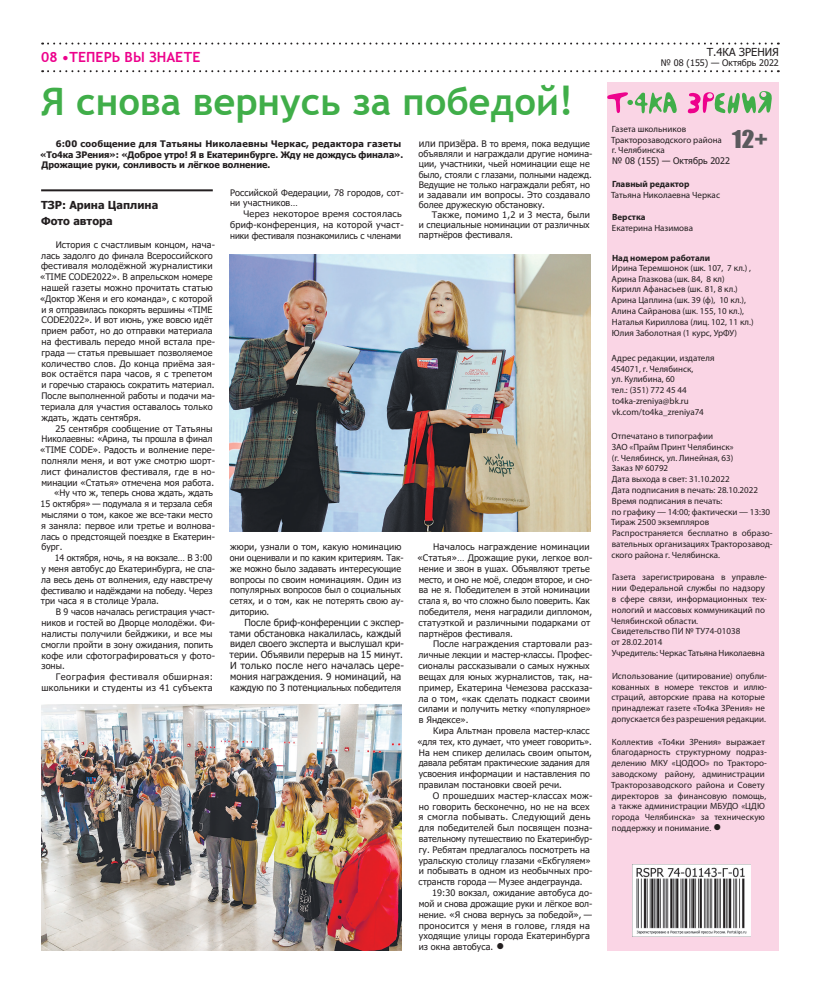
<style>
.page{position:relative;width:820px;height:993px;background:#fff}
.page>*{position:absolute;margin:0;border:0;box-sizing:border-box;transform-origin:0 0}
.t1{font:700 38px "Trebuchet MS";color:#40ae49}
.t2{font:22.6px "Impact";color:#5a5a5d;scale:1.11 1}
.t3{font:700 14px "Trebuchet MS";color:#ed028c}
.t4{font:700 11px/15.8px "Tahoma";color:#231f20}
.t5{font:11px "Tahoma";color:#231f20}
.t6{font:9.7px/10.8px "Tahoma";letter-spacing:.005em;color:#231f20}
.t7{font:9px/10.8px "Tahoma";letter-spacing:.005em;color:#231f20}
.t8{font:9px/10.8px "Myriad Pro";color:#231f20}
.t9{font:700 9px/10.8px "Tahoma";color:#231f20}
.t10{font:9px/10.8px "Tahoma";letter-spacing:.025em;color:#231f20}
.t11{font:700 9px "Myriad Pro";color:#231f20}
.t12{font:9px "Tahoma";letter-spacing:.05em;color:#231f20}
.s1{font-size:40px}
.s2{font-size:9.7px}
.s3{font-size:10px}
.s4{font-size:14px}
.s5{font-family:"Tahoma";font-size:14px}
</style>
<div class="page">
<svg style="left:42px;top:70px;width:729px;height:2px"></svg>
<svg style="left:42px;top:43px;width:729px;height:2px"></svg>
<div style="left:607px;top:81px;width:171px;height:869px;background:#fad5e5"></div>
<svg style="left:607px;top:92px;width:70px;height:22px"></svg>
<svg style="left:687px;top:91px;width:85px;height:23px"></svg>
<img style="left:632px;top:864px;width:117px;height:72px">
<hr style="left:41px;top:189px;width:172px;height:2px;background:#231f20">
<img style="left:230px;top:254px;width:360px;height:277px">
<img style="left:41px;top:704px;width:360px;height:246px">
<h3 class="t3" style="left:41px;top:48px;width:161px">08 •ТЕПЕРЬ ВЫ ЗНАЕТЕ</h3>
<h1 class="t1" style="left:40px;top:78px;width:534px">Я снова вернусь за победой<span class="s1">!</span></h1>
<p class="t9" style="left:40px;top:138px;width:364px;text-indent:15px">6:00 сообщение для Татьяны Николаевны Черкас, редактора газеты «То4ка ЗРения»: «Доброе утро! Я в Екатеринбурге. Жду не дождусь финала».<br>Дрожащие руки, сонливость и лёгкое волнение.</p>
<p class="t4" style="left:41px;top:197px;width:119px">ТЗР: Арина Цаплина<br>Фото автора</p>
<p class="t7" style="left:40px;top:239px;width:176px;text-indent:16px">История с счастливым концом, нача&shy;лась задолго до финала Всероссийского фестиваля молодёжной журналистики «TIME CODE2022». В апрельском номере нашей газеты можно прочитать статью «Доктор Женя и его команда», с которой и я отправилась покорять вершины «TIME CODE2022». И вот июнь, уже вовсю идёт прием работ, но до отправки материала на фестиваль передо мной встала пре&shy;града — статья превышает позволяемое количество слов. До конца приёма зая&shy;вок остаётся пара часов, я с трепетом и горечью стараюсь сократить материал.<br>После выполненной работы и подачи ма&shy;териала для участия оставалось только ждать, ждать сентября.</p>
<p class="t7" style="left:55px;top:423px;width:159px">25 сентября сообщение от Татьяны</p>
<p class="t7" style="left:42px;top:434px;width:172px">Николаевны: «Арина, ты прошла в финал</p>
<p class="t7" style="left:40px;top:445px;width:176px">«TIME CODE». Радость и волнение пере-</p>
<p class="t7" style="left:41px;top:455px;width:174px">полняли меня, и вот уже смотрю шорт-</p>
<p class="t10" style="left:41px;top:466px;width:175px">лист финалистов фестиваля, где в но-</p>
<p class="t7" style="left:41px;top:477px;width:174px">минации «Статья» отмечена моя работа.</p>
<p class="t7" style="left:54px;top:488px;width:160px">«Ну что ж, теперь снова ждать, ждать</p>
<p class="t7" style="left:41px;top:499px;width:173px">15 октября» — подумала я и терзала себя</p>
<p class="t7" style="left:41px;top:509px;width:173px">мыслями о том, какое же все-таки место</p>
<p class="t7" style="left:41px;top:520px;width:175px">я заняла: первое или третье и волнова-</p>
<p class="t7" style="left:41px;top:531px;width:175px">лась о предстоящей поездке в Екатерин-</p>
<p class="t7" style="left:41px;top:542px;width:23px">бург.</p>
<p class="t7" style="left:55px;top:553px;width:159px">14 октября, ночь, я на вокзале… В 3:00</p>
<p class="t7" style="left:41px;top:563px;width:175px">у меня автобус до Екатеринбурга, не спа-</p>
<p class="t7" style="left:41px;top:574px;width:173px">ла весь день от волнения, еду навстречу</p>
<p class="t7" style="left:41px;top:585px;width:173px">фестивалю и надёждами на победу. Через</p>
<p class="t7" style="left:41px;top:596px;width:119px">три часа я в столице Урала.</p>
<p class="t7" style="left:56px;top:607px;width:161px">В 9 часов началась регистрация участ-</p>
<p class="t7" style="left:41px;top:617px;width:175px">ников и гостей во Дворце молодёжи. Фи-</p>
<p class="t7" style="left:41px;top:628px;width:172px">налисты получили бейджики, и все мы</p>
<p class="t7" style="left:41px;top:639px;width:173px">смогли пройти в зону ожидания, попить</p>
<p class="t7" style="left:41px;top:650px;width:175px">кофе или сфотографироваться у фото-</p>
<p class="t7" style="left:41px;top:661px;width:25px">зоны.</p>
<p class="t12" style="left:56px;top:670px;width:159px">География фестиваля обширная:</p>
<p class="t7" style="left:41px;top:682px;width:172px">школьники и студенты из 41 субъекта</p>
<p class="t7" style="left:230px;top:188px;width:175px;line-height:10px">Российской Федерации, 78 городов, сот&shy;ни участников…</p>
<p class="t10" style="left:230px;top:209px;width:175px;text-indent:13px">Через некоторое время состоялась бриф-конференция, на которой участ&shy;ники фестиваля познакомились с членами</p>
<p class="t7" style="left:230px;top:542px;width:175px">жюри, узнали о том, какую номинацию они оценивали и по каким критериям. Так&shy;же можно было задавать интересующие вопросы по своим номинациям. Один из популярных вопросов был о социальных сетях, и о том, как не потерять свою ау&shy;диторию.</p>
<p class="t6" style="left:229px;top:617px;width:176px;text-indent:15px">После бриф-конференции с экспер&shy;тами обстановка накалилась, каждый видел своего эксперта и выслушал кри&shy;терии. Объявили перерыв на 15 минут.<br>И только после него началась цере&shy;мония награждения. 9 номинаций, на</p>
<p class="t7" style="left:230px;top:682px;width:172px"><span class="s2">каждую по 3 потен</span>циальных победителя</p>
<p class="t7" style="left:418px;top:140px;width:175px;line-height:10.1px"><span class="s3">или призёра</span>. В то время, пока ведущие объявляли и награждали другие номина&shy;ции, участники, чьей номинации еще не было, стояли с глазами, полными надежд.<br>Ведущие не только награждали ребят, но и задавали им вопросы. Это создавало более дружескую обстановку.</p>
<p class="t7" style="left:418px;top:210px;width:172px;line-height:10px;text-align:justify;text-indent:13px">Также, помимо 1,2 и 3 места, были и специальные номинации от различных партнёров фестиваля.</p>
<p class="t7" style="left:417px;top:542px;width:176px;text-indent:16px">Началось награждение номинации «Статья»… Дрожащие руки, легкое вол&shy;нение и звон в ушах. Объявляют третье место, и оно не моё, следом второе, и сно&shy;ва не я. Победителем в этой номинации стала я, во что сложно было поверить. Как победителя, меня наградили дипломом, статуэткой и различными подарками от партнёров фестиваля.</p>
<p class="t7" style="left:418px;top:639px;width:175px;text-indent:15px">После награждения стартовали раз&shy;личные лекции и мастер-классы. Профес&shy;сионалы рассказывали о самых нужных вещах для юных журналистов, так, на&shy;пример, Екатерина Чемезова рассказа&shy;ла о том, «как сделать подкаст своими силами и получить метку «популярное» в Яндексе».</p>
<p class="t7" style="left:417px;top:725px;width:176px;text-indent:16px">Кира Альтман провела мастер-класс «для тех, кто думает, что умеет говорить».<br>На нем спикер делилась своим опытом, давала ребятам практические задания для усвоения информации и наставления по правилам постановки своей речи.</p>
<p class="t7" style="left:418px;top:790px;width:175px;text-indent:14px">О прошедших мастер-классах мож&shy;но говорить бесконечно, но не на всех я смогла побывать. Следующий день для победителей был посвящен позна&shy;вательному путешествию по Екатеринбур&shy;гу. Ребятам предлагалось посмотреть на уральскую столицу глазами «Екбгуляем» и побывать в одном из необычных про&shy;странств города — Музее андеграунда.</p>
<p class="t7" style="left:418px;top:887px;width:175px;text-indent:13px">19:30 вокзал, ожидание автобуса до&shy;мой и снова дрожащие руки и лёгкое вол&shy;нение. «Я снова вернусь за победой», — проносится у меня в голове, глядя на уходящие улицы города Екатеринбурга из окна автобуса. <span class="s4">●</span></p>
<p class="t5" style="left:706px;top:44px;width:74px">Т.4КА ЗРЕНИЯ</p>
<p class="t7" style="left:660px;top:58px;width:119px">№ 08 (155) — Октябрь 2022</p>
<p class="t8" style="left:611px;top:123px;width:112px">Газета школьников<br>Тракторозаводского района г. Челябинска</p>
<p class="t7" style="left:611px;top:156px;width:119px">№ 08 (155) — Октябрь 2022</p>
<h2 class="t2" style="left:732px;top:121px;width:33px">12+</h2>
<p class="t11" style="left:612px;top:178px;width:79px">Главный редактор</p>
<p class="t8" style="left:611px;top:189px;width:110px">Татьяна Николаевна Черкас</p>
<p class="t11" style="left:612px;top:211px;width:35px">Верстка</p>
<p class="t8" style="left:611px;top:222px;width:82px">Екатерина Назимова</p>
<p class="t11" style="left:612px;top:252px;width:99px">Над номером работали</p>
<p class="t8" style="left:611px;top:262px;width:143px">Ирина Теремшонок (шк. 107, 7 кл.) ,<br>Арина Глазкова (шк. 84, 8 кл)<br>Кирилл Афанасьев (шк. 81, 8 кл.)<br>Арина Цаплина (шк. 39 (ф), 10 кл.),<br>Алина Сайранова (шк. 155, 10 кл.),<br>Наталья Кириллова (лиц. 102, 11 кл.)<br>Юлия Заболотная (1 курс, УрФУ)</p>
<p class="t8" style="left:611px;top:352px;width:105px">Адрес редакции, издателя<br>454071, г. Челябинск,<br>ул. Кулибина, 60<br>тел.: (351) 772 45 44 to4ka-zreniya@bk.ru vk.com/to4ka_zreniya74</p>
<p class="t8" style="left:611px;top:430px;width:163px">Отпечатано в типографии<br>ЗАО «Прайм Принт Челябинск»<br>(г. Челябинск, ул. Линейная, 63)<br>Заказ № 60792<br>Дата выхода в свет: 31.10.2022<br>Дата подписания в печать: 28.10.2022<br>Время подписания в печать:<br>по графику — 14:00; фактически — 13:30<br>Тираж 2500 экземпляров<br>Распространяется бесплатно в образо&shy;вательных организациях Тракторозавод&shy;ского района г. Челябинска.</p>
<p class="t8" style="left:610px;top:571px;width:157px">Газета зарегистрирована в управле&shy;нии Федеральной службы по надзору в сфере связи, информационных тех&shy;нологий и массовых коммуникаций по<br>Челябинской области.<br>Свидетельство ПИ № ТУ74-01038<br>от 28.02.2014<br>Учредитель: Черкас Татьяна Николаевна</p>
<p class="t8" style="left:611px;top:670px;width:157px">Использование (цитирование) опубли&shy;кованных в номере текстов и иллю&shy;страций, авторские права на которые принадлежат газете «То4ка ЗРения» не допускается без разрешения редакции.</p>
<p class="t8" style="left:611px;top:735px;width:157px">Коллектив «То4ки ЗРения» выражает благодарность структурному подраз&shy;делению МКУ «ЦОДОО» по Тракторо&shy;заводскому району, администрации Тракторозаводского района и Совету директоров за финансовую помощь, а также администрации МБУДО «ЦДЮ города Челябинска» за техническую поддержку и понимание. <span class="s5">●</span></p>
</div>
